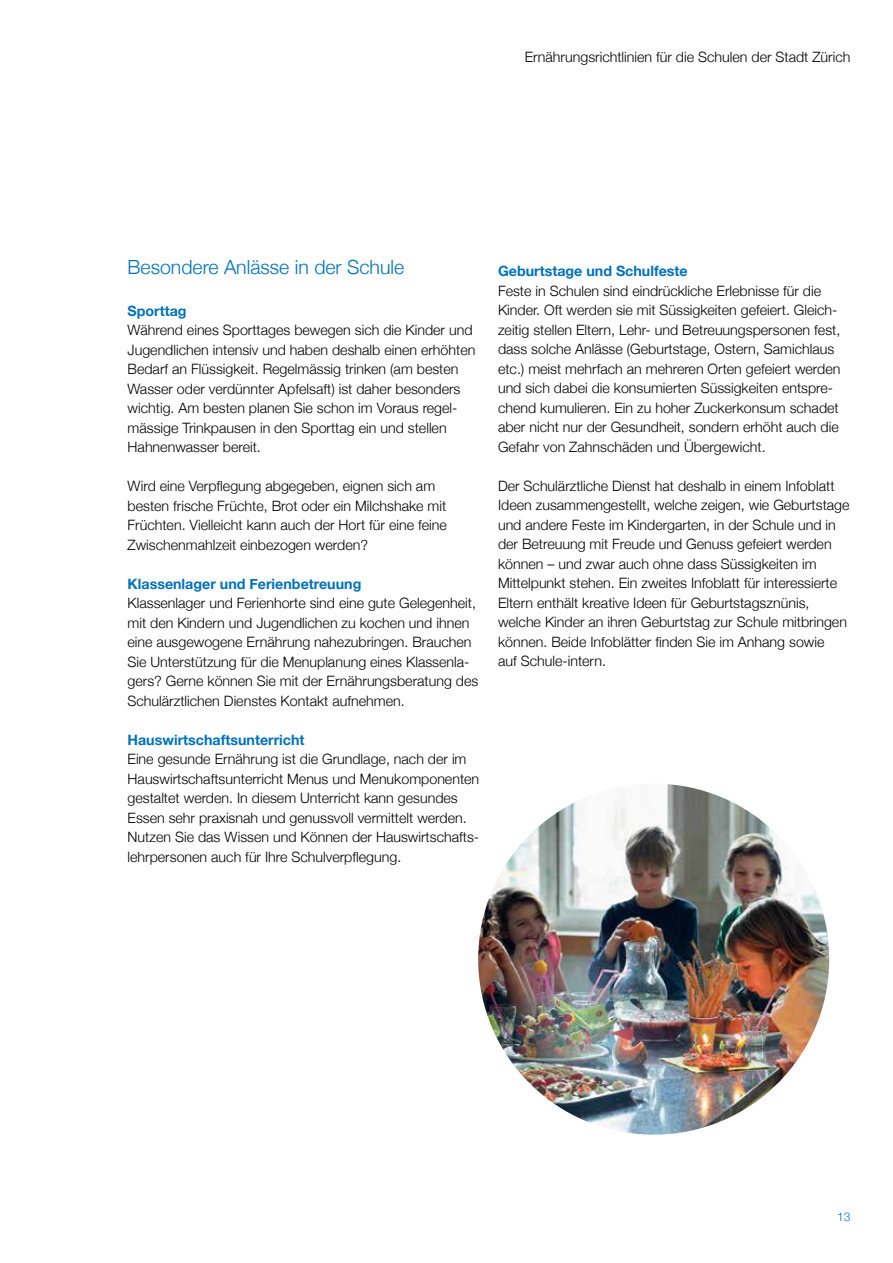
<style>
.page{position:relative;width:893px;height:1263px;background:#fff}
.page>*{position:absolute;margin:0;border:0;box-sizing:border-box;transform-origin:0 0}
.t1{font:300 19.5px "Helvetica Neue";color:#0072bc}
.t2{font:300 14.25px/19.5px "Helvetica Neue";color:#000}
.t3{font:700 14.25px "Helvetica Neue";color:#0072bc}
.t4{font:300 12px "Helvetica Neue";color:#0072bc}
</style>
<div class="page">
<img style="left:478px;top:784px;width:351px;height:351px;border-radius:175px">
<p class="t2" style="left:525px;top:46px;width:327px">Ernährungsrichtlinien für die Schulen der Stadt Zürich</p>
<h1 class="t1" style="left:128px;top:251px;width:278px">Besondere Anlässe in der Schule</h1>
<p class="t3" style="left:128px;top:299px;width:61px">Sporttag</p>
<p class="t2" style="left:128px;top:319px;width:349px">Während eines Sporttages bewegen sich die Kinder und Jugendlichen intensiv und haben deshalb einen erhöhten Bedarf an Flüssigkeit. Regelmässig trinken (am besten Wasser oder verdünnter Apfelsaft) ist daher besonders wichtig. Am besten planen Sie schon im Voraus regel&shy;mässige Trinkpausen in den Sporttag ein und stellen Hahnenwasser bereit.</p>
<p class="t2" style="left:128px;top:475px;width:321px">Wird eine Verpflegung abgegeben, eignen sich am besten frische Früchte, Brot oder ein Milchshake mit Früchten. Vielleicht kann auch der Hort für eine feine Zwischenmahlzeit einbezogen werden?</p>
<p class="t3" style="left:128px;top:572px;width:235px">Klassenlager und Ferienbetreuung</p>
<p class="t2" style="left:128px;top:592px;width:352px">Klassenlager und Ferienhorte sind eine gute Gelegenheit, mit den Kindern und Jugendlichen zu kochen und ihnen eine ausgewogene Ernährung nahezubringen. Brauchen Sie Unterstützung für die Menuplanung eines Klassenla&shy;gers? Gerne können Sie mit der Ernährungsberatung des Schulärztlichen Dienstes Kontakt aufnehmen.</p>
<p class="t3" style="left:128px;top:728px;width:179px">Hauswirtschaftsunterricht</p>
<p class="t2" style="left:128px;top:748px;width:353px">Eine gesunde Ernährung ist die Grundlage, nach der im Hauswirtschaftsunterricht Menus und Menukomponenten gestaltet werden. In diesem Unterricht kann gesundes Essen sehr praxisnah und genussvoll vermittelt werden.<br>Nutzen Sie das Wissen und Können der Hauswirtschafts&shy;lehrpersonen auch für Ihre Schulverpflegung.</p>
<p class="t3" style="left:498px;top:260px;width:191px">Geburtstage und Schulfeste</p>
<p class="t2" style="left:498px;top:280px;width:344px">Feste in Schulen sind eindrückliche Erlebnisse für die Kinder. Oft werden sie mit Süssigkeiten gefeiert. Gleich&shy;zeitig stellen Eltern, Lehr- und Betreuungspersonen fest, dass solche Anlässe (Geburtstage, Ostern, Samichlaus etc.) meist mehrfach an mehreren Orten gefeiert werden und sich dabei die konsumierten Süssigkeiten entspre&shy;chend kumulieren. Ein zu hoher Zuckerkonsum schadet aber nicht nur der Gesundheit, sondern erhöht auch die Gefahr von Zahnschäden und Übergewicht.</p>
<p class="t2" style="left:498px;top:475px;width:353px">Der Schulärztliche Dienst hat deshalb in einem Infoblatt Ideen zusammengestellt, welche zeigen, wie Geburtstage und andere Feste im Kindergarten, in der Schule und in der Betreuung mit Freude und Genuss gefeiert werden können – und zwar auch ohne dass Süssigkeiten im Mittelpunkt stehen. Ein zweites Infoblatt für interessierte Eltern enthält kreative Ideen für Geburtstagsznünis, welche Kinder an ihren Geburtstag zur Schule mitbringen können. Beide Infoblätter finden Sie im Anhang sowie<br>auf Schule-intern.</p>
<p class="t4" style="left:837px;top:1206px;width:15px">13</p>
</div>
